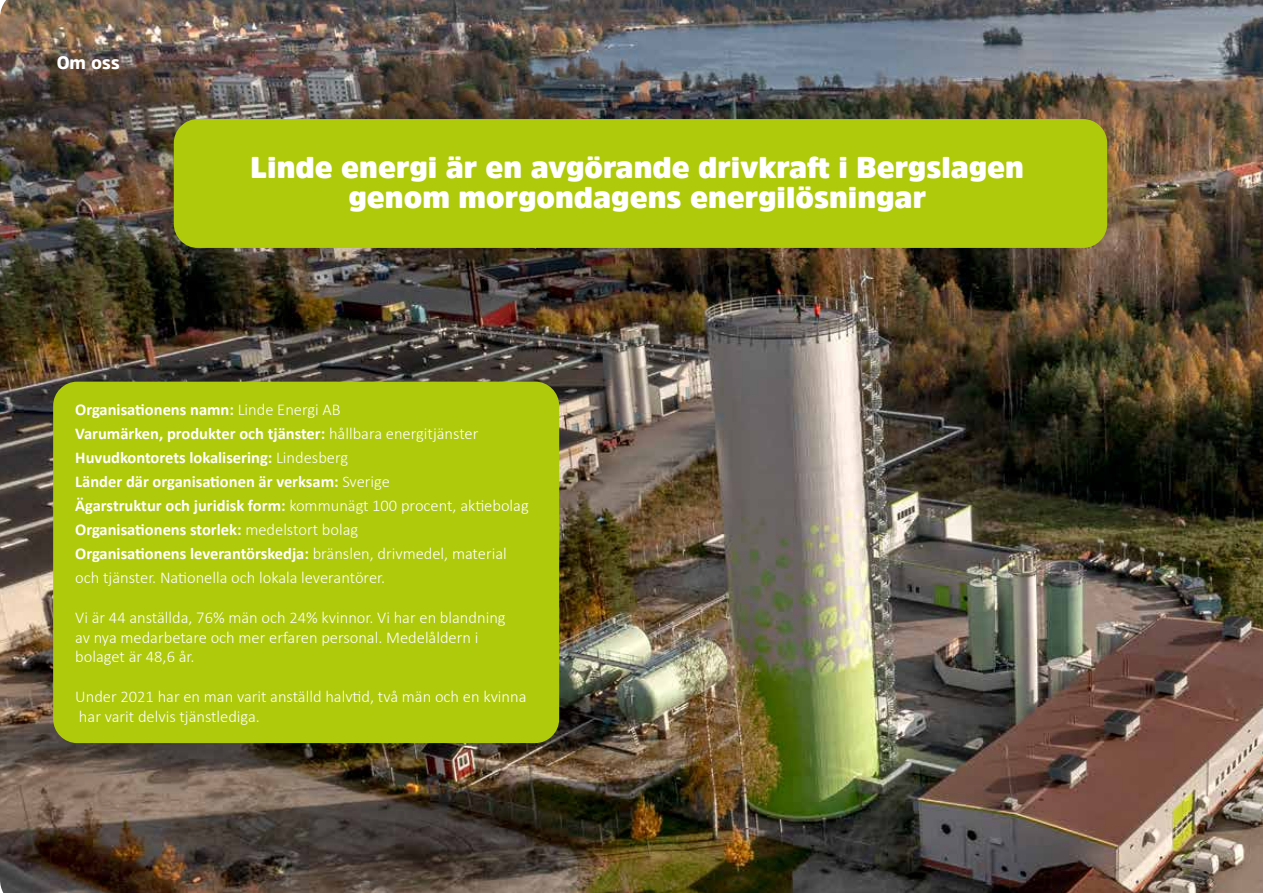
<style>
.page{position:relative;width:1263px;height:893px;background:#fff}
.page>*{position:absolute;margin:0;border:0;box-sizing:border-box;transform-origin:0 0}
.t1{font:900 30px/30px "Amsi Pro";color:#fff;text-align:center}
.t2{font:900 18px "Amsi Pro";color:#fff}
.t3{font:700 16.5px/24px "Calibri";color:#fff}
.t4{font:300 16.5px/19.8px "Calibri";color:#fff}
.s1{font-weight:300}
</style>
<div class="page">
<img style="left:0;top:0;width:1263px;height:893px">
<div style="left:174px;top:119px;width:933px;height:129px;background:#afca0b;border-radius:24px"></div>
<div style="left:53px;top:382px;width:506px;height:361px;background:#afca0b;border-radius:24px"></div>
<p class="t2" style="left:57px;top:51px;width:65px">Om oss</p>
<h1 class="t1" style="left:250px;top:153px;width:775px">Linde energi är en avgörande drivkraft i Bergslagen genom morgondagens energilösningar</h1>
<p class="t3" style="left:75px;top:397px;width:455px">Organisationens namn: <span class="s1">Linde Energi AB<br></span>Varumärken, produkter och tjänster: <span class="s1">hållbara energitjänster </span>Huvudkontorets lokalisering: <span class="s1">Lindesberg<br></span>Länder där organisationen är verksam: <span class="s1">Sverige<br></span>Ägarstruktur och juridisk form: <span class="s1">kommunägt 100 procent, aktiebolag </span>Organisationens storlek: <span class="s1">medelstort bolag<br></span>Organisationens leverantörskedja: <span class="s1">bränslen, drivmedel, material och tjänster. Nationella och lokala leverantörer.</span></p>
<p class="t4" style="left:75px;top:607px;width:432px">Vi är 44 anställda, 76% män och 24% kvinnor. Vi har en blandning av nya medarbetare och mer erfaren personal. Medelåldern i bolaget är 48,6 år.</p>
<p class="t4" style="left:75px;top:686px;width:453px">Under 2021 har en man varit anställd halvtid, två män och en kvinna har varit delvis tjänstlediga.</p>
</div>
